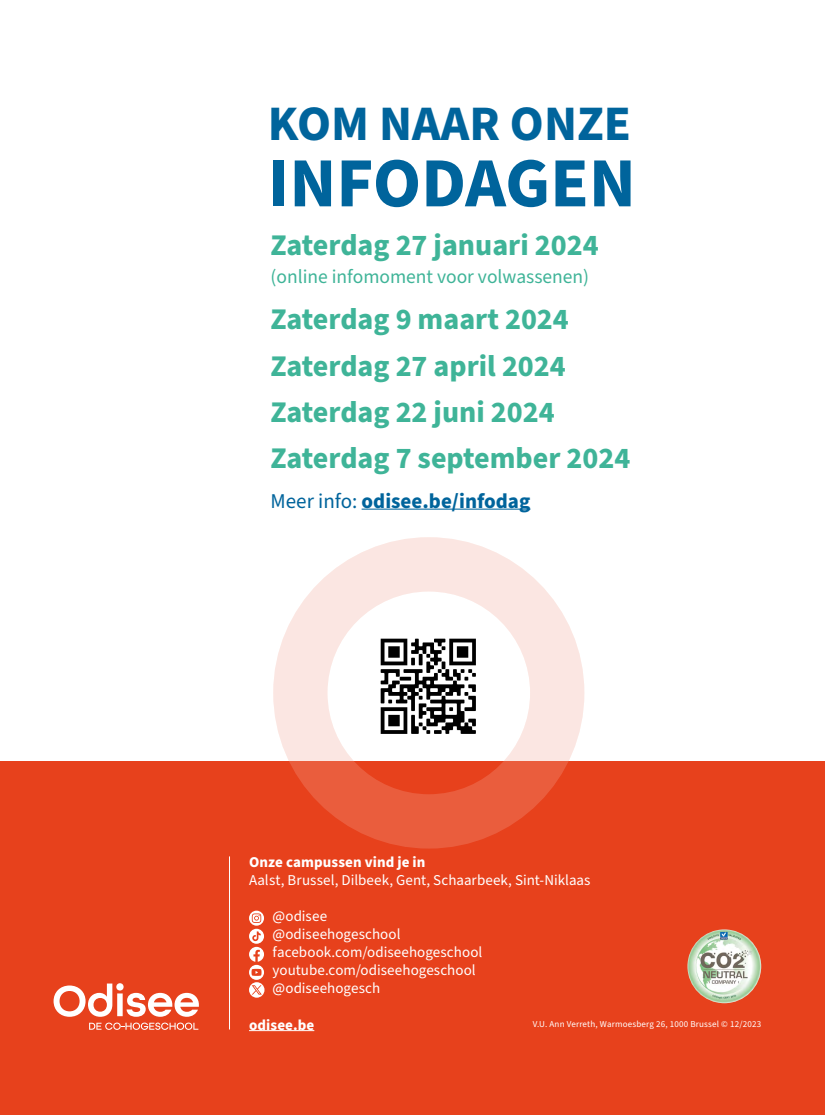
<style>
.page{position:relative;width:825px;height:1115px;background:#fff}
.page>*{position:absolute;margin:0;border:0;box-sizing:border-box;transform-origin:0 0}
.BROOD{font:700 70.35px "Source Sans Pro";color:#00649c}
.BROOD-2{font:700 49.65px "Source Sans Pro";color:#00649c}
.BROOD-3{font:700 30px "Source Sans Pro";color:#3fb498}
.BROOD-4{font:700 21px "Source Sans Pro";color:#00649c}
.BROOD-5{font:19.5px "Source Sans Pro";color:#3fb498}
.t1{font:15px/18px "Source Sans Pro";letter-spacing:.005em;color:#fff}
.t2{font:700 15px "Source Sans Pro";letter-spacing:.01em;color:#fff}
.t3{font:9px "Source Sans Pro";letter-spacing:.02em;color:#fff}
.s1{font-weight:400}
</style>
<div class="page">
<div style="left:0;top:761px;width:825px;height:353px;background:#e7411c"></div>
<hr style="left:362px;top:508px;width:168px;height:1px;background:#00649c">
<img style="left:380px;top:638px;width:96px;height:96px">
<svg style="left:54px;top:983px;width:145px;height:33px"></svg>
<svg style="left:89px;top:1022px;width:109px;height:7px"></svg>
<hr style="left:229px;top:856px;width:1px;height:173px;background:#fff">
<img style="left:687px;top:929px;width:74px;height:73px;border-radius:37px">
<hr style="left:249px;top:1029px;width:65px;height:1px;background:#fff">
<svg style="left:249px;top:910px;width:15px;height:87px"></svg>
<div style="left:273px;top:537px;width:311px;height:311px;border:54px solid #fff;border-radius:50%"></div>
<svg style="left:289px;top:761px;width:279px;height:87px"></svg>
<p class="BROOD-2" style="left:268px;top:89px;width:365px">KOM NAAR ONZE</p>
<p class="BROOD" style="left:268px;top:135px;width:369px">INFODAGEN</p>
<p class="BROOD-3" style="left:271px;top:224px;width:330px">Zaterdag 27 januari 2024</p>
<p class="BROOD-5" style="left:271px;top:264px;width:320px">(online infomoment voor volwassenen)</p>
<p class="BROOD-3" style="left:271px;top:299px;width:300px">Zaterdag 9 maart 2024</p>
<p class="BROOD-3" style="left:271px;top:345px;width:297px">Zaterdag 27 april 2024</p>
<p class="BROOD-3" style="left:271px;top:391px;width:286px">Zaterdag 22 juni 2024</p>
<p class="BROOD-3" style="left:271px;top:437px;width:361px">Zaterdag 7 september 2024</p>
<p class="BROOD-4" style="left:271px;top:486px;width:261px"><span class="s1">Meer info:</span> odisee.be/infodag</p>
<p class="t2" style="left:249px;top:851px;width:178px">Onze campussen vind je in</p>
<p class="t1" style="left:249px;top:871px;width:343px">Aalst, Brussel, Dilbeek, Gent, Schaarbeek, Sint-Niklaas</p>
<p class="t1" style="left:273px;top:907px;width:129px">@odisee @odiseehogeschool</p>
<p class="t1" style="left:273px;top:943px;width:211px">facebook.com/odiseehogeschool youtube.com/odiseehogeschool</p>
<p class="t1" style="left:273px;top:979px;width:109px">@odiseehogesch</p>
<p class="t2" style="left:249px;top:1013px;width:67px">odisee.be</p>
<p class="t3" style="left:533px;top:1017px;width:230px">V.U. Ann Verreth, Warmoesberg 26, 1000 Brussel © 12/2023</p>
</div>
